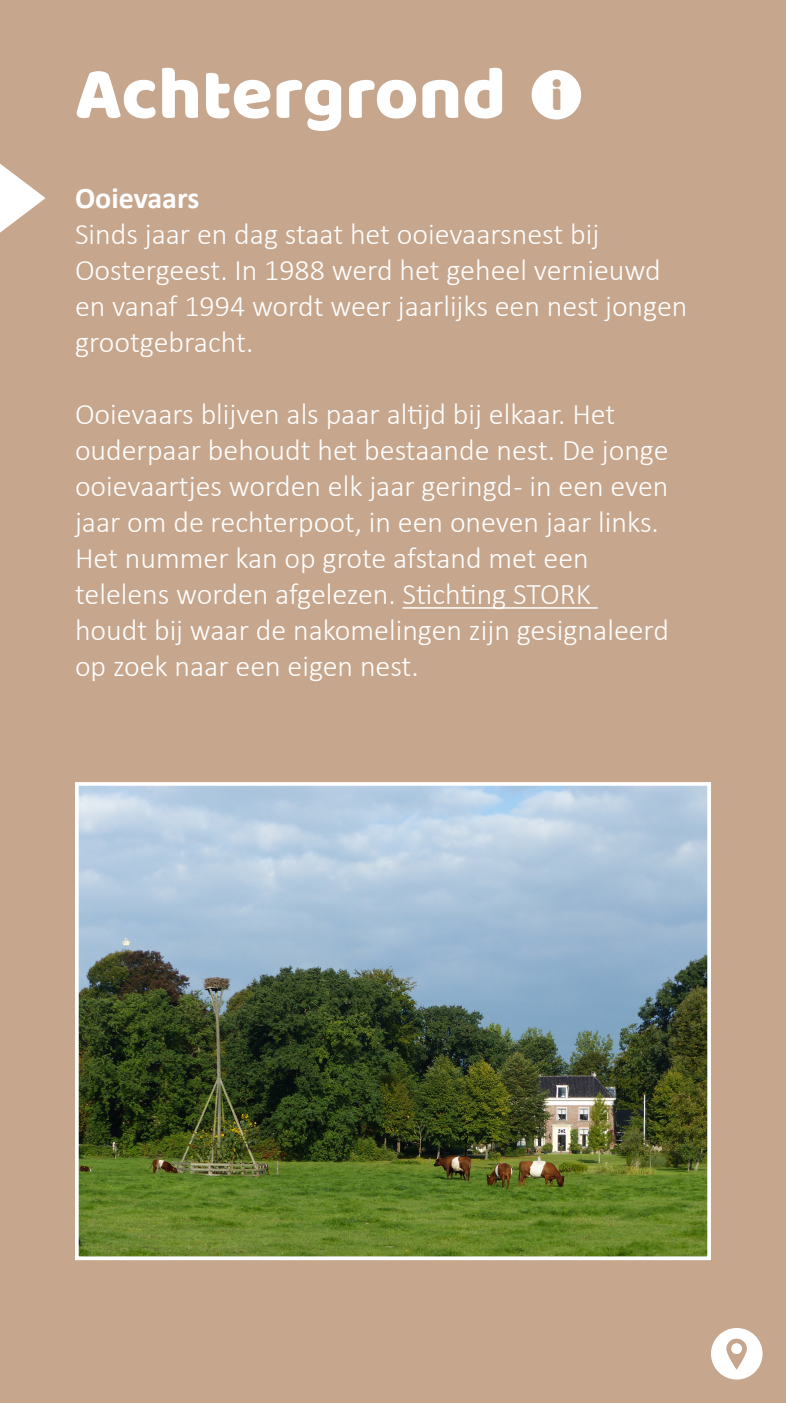
<style>
.page{position:relative;width:786px;height:1403px;background:#fff}
.page>*{position:absolute;margin:0;border:0;box-sizing:border-box;transform-origin:0 0}
.t1{font:75px "Baloo";color:#fff}
.t2{font:300 30px/36px "Calibri";color:#fff}
.t3{font:700 30px "Calibri";color:#fff}
.s1{font-size:42.9px;color:#ae805c}
</style>
<div class="page">
<div style="left:0;top:0;width:786px;height:1402px;background:#c6a68d"></div>
<hr style="left:403px;top:607px;width:195px;height:1px;background:#fff">
<img style="left:80px;top:787px;width:626px;height:468px">
<div style="left:75px;top:782px;width:636px;height:478px;border:4px solid #fff"></div>
<svg style="left:0;top:164px;width:46px;height:69px"></svg>
<div style="left:532px;top:70px;width:49px;height:49px;background:#fff;border-radius:50%"></div>
<svg style="left:711px;top:1328px;width:52px;height:51px"></svg>
<h1 class="t1" style="left:75px;top:48px;width:489px">Achtergrond <span class="s1">i</span></h1>
<p class="t3" style="left:75px;top:177px;width:126px">Ooievaars</p>
<p class="t2" style="left:75px;top:216px;width:614px">Sinds jaar en dag staat het ooievaarsnest bij Oostergeest. In 1988 werd het geheel vernieuwd en vanaf 1994 wordt weer jaarlijks een nest jongen grootgebracht.</p>
<p class="t2" style="left:75px;top:396px;width:596px">Ooievaars blijven als paar altijd bij elkaar. Het ouderpaar behoudt het bestaande nest. De jonge ooievaartjes worden elk jaar geringd - in een even jaar om de rechterpoot, in een oneven jaar links.<br>Het nummer kan op grote afstand met een telelens worden afgelezen. Stichting STORK houdt bij waar de nakomelingen zijn gesignaleerd op zoek naar een eigen nest.</p>
</div>
